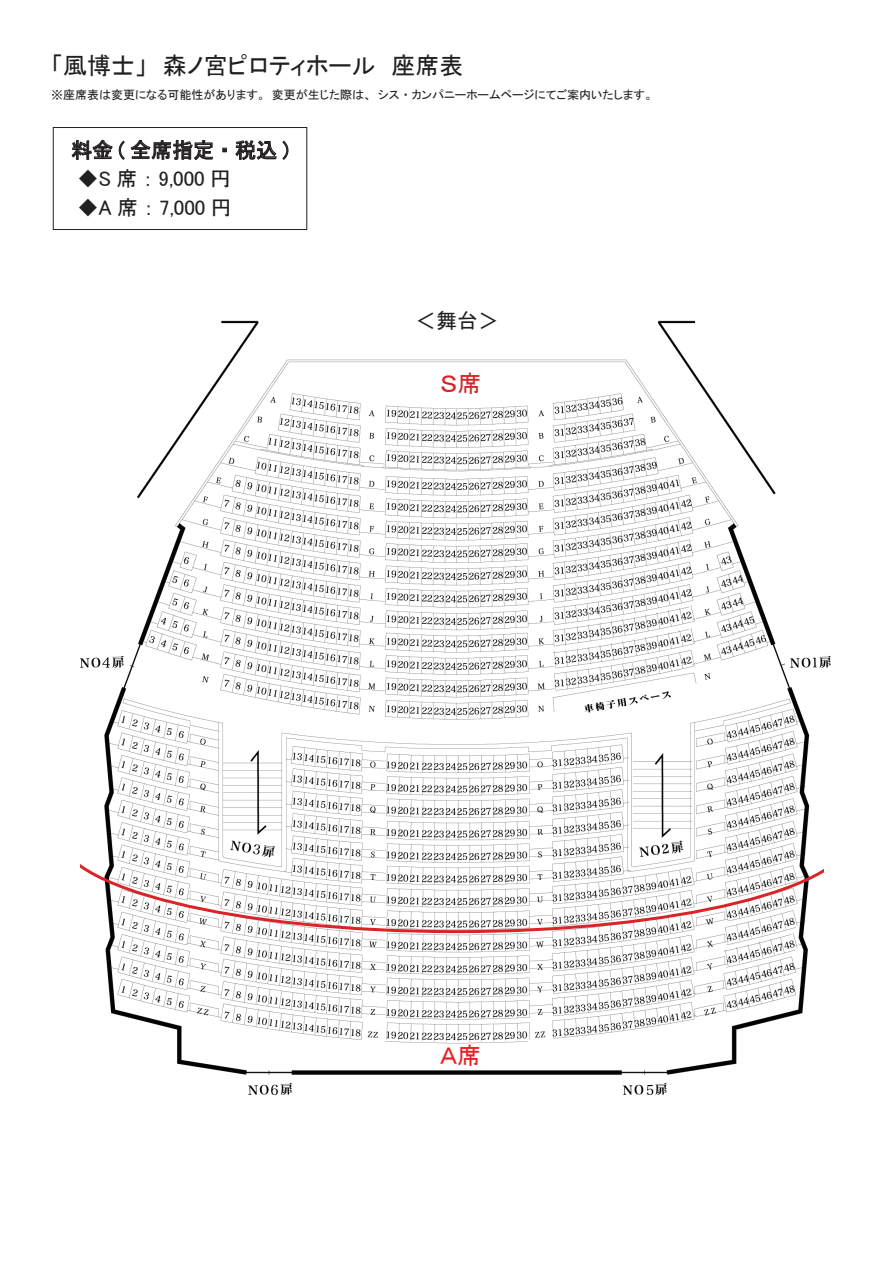
<style>
.page{position:relative;width:893px;height:1263px;background:#fff}
.page>*{position:absolute;margin:0;border:0;box-sizing:border-box;transform-origin:0 0}
.t1{font:24px "MS P Gothic";color:#231f20}
.t2{font:24px "MS P Gothic";color:#d92428}
.t3{font:24px "MS P Gothic";color:#ee1d23}
.t4{font:21px "MS P Gothic";color:#231f20}
.t5{font:12px "MS P Gothic";color:#231f20}
</style>
<div class="page">
<img style="left:80px;top:320px;width:750px;height:774px">
<svg style="left:80px;top:831px;width:750px;height:104px"></svg>
<div style="left:825px;top:812px;width:40px;height:80px;background:#fff"></div>
<div style="left:400px;top:376px;width:119px;height:16px;background:#fff"></div>
<div style="left:425px;top:338px;width:66px;height:18px;background:#fff"></div>
<svg style="left:72px;top:140px;width:41px;height:20px"></svg>
<svg style="left:119px;top:141px;width:6px;height:19px"></svg>
<svg style="left:131px;top:140px;width:82px;height:20px"></svg>
<svg style="left:223px;top:148px;width:4px;height:4px"></svg>
<svg style="left:235px;top:140px;width:53px;height:20px"></svg>
<div style="left:53px;top:127px;width:254px;height:103px;border:1px solid #231f20"></div>
<h1 class="t1" style="left:51px;top:53px;width:414px">「風博士」　森ノ宮ピロティホール　座席表</h1>
<p class="t5" style="left:51px;top:89px;width:604px">※座席表は変更になる可能性があります。変更が生じた際は、シス・カンパニーホームページにてご案内いたします。</p>
<h2 class="t4" style="left:71px;top:139px;width:219px">料金 ( 全席指定・税込 )</h2>
<h2 class="t4" style="left:78px;top:168px;width:155px">◆S 席： 9,000 円</h2>
<h2 class="t4" style="left:78px;top:196px;width:156px">◆A 席： 7,000 円</h2>
<h2 class="t4" style="left:415px;top:310px;width:85px">＜舞台＞</h2>
<h1 class="t2" style="left:440px;top:372px;width:43px">Ｓ席</h1>
<h1 class="t3" style="left:440px;top:1043px;width:43px">Ａ席</h1>
</div>
